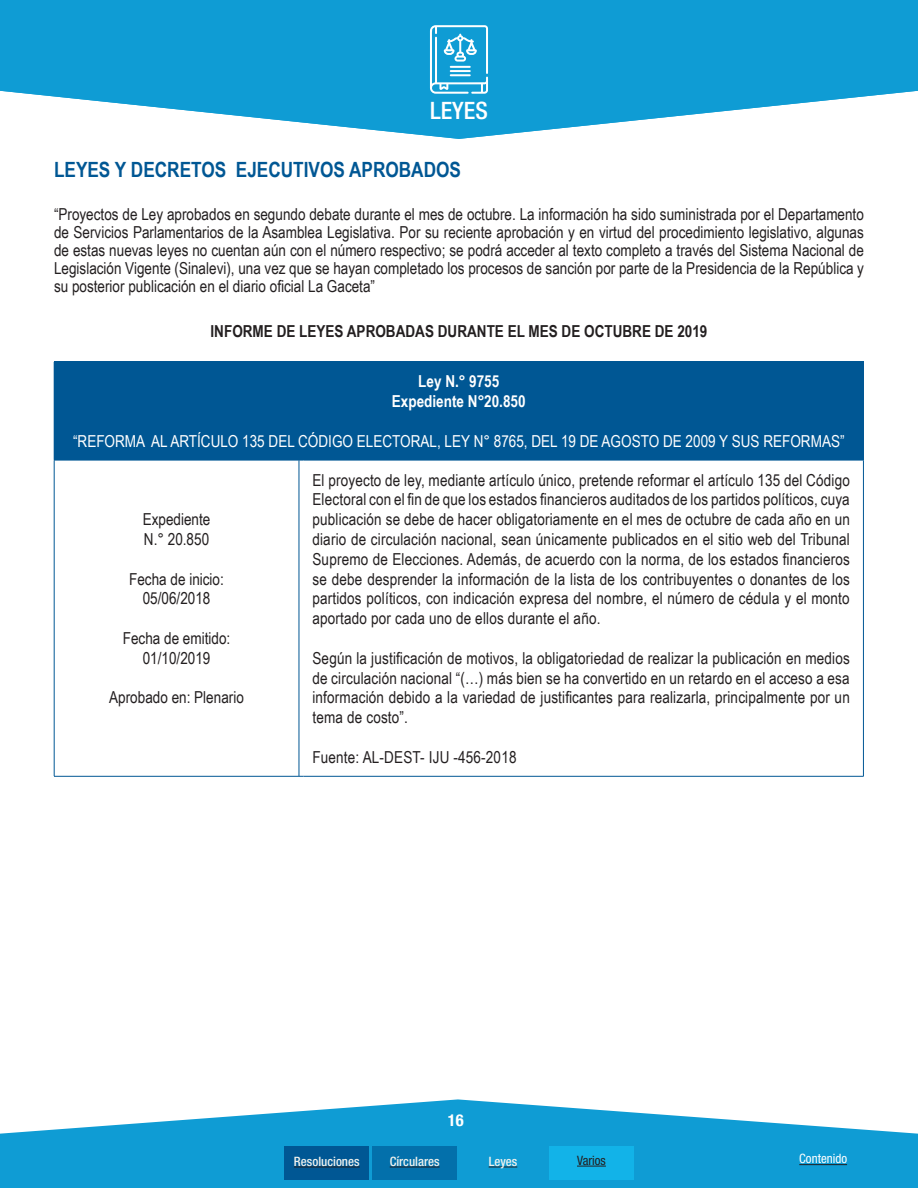
<style>
.page{position:relative;width:918px;height:1188px;background:#fff}
.page>*{position:absolute;margin:0;border:0;box-sizing:border-box;transform-origin:0 0}
.t1{font:500 condensed 24px "Helvetica Neue";color:#fff}
.TITULO{font:700 21px "Arial Narrow";color:#005794}
.TEXTO_NORMAL{font:16.5px/19.8px "Arial Narrow";color:#231f20;text-align:justify}
.TEXTO_NORMAL-2{font:16.5px "Arial Narrow";color:#fff}
.TEXTO_TAB{font:700 16.5px "Arial Narrow";color:#231f20}
.TEXTO_TAB-2{font:700 16.5px "Arial Narrow";color:#fff}
.t2{font:700 condensed 16.5px "Helvetica Neue";color:#fff}
.t3{font:500 condensed 12.9px "Helvetica Neue";color:#f2f2ed}
.t4{font:condensed 12.9px "Helvetica Neue";color:#fff}
.t5{font:condensed 12.9px "Helvetica Neue";color:#231f20}
</style>
<div class="page">
<svg style="left:0;top:1099px;width:918px;height:89px;fill:#0f9cd4"></svg>
<div style="left:284px;top:1146px;width:85px;height:34px;background:#005794"></div>
<div style="left:372px;top:1146px;width:85px;height:34px;background:#0370ab"></div>
<div style="left:461px;top:1146px;width:85px;height:34px;background:#0f9cd4"></div>
<div style="left:549px;top:1146px;width:85px;height:34px;background:#12b3e8"></div>
<hr style="left:799px;top:1164px;width:48px;height:1px;background:#231f20">
<hr style="left:294px;top:1167px;width:66px;height:1px;background:#231f20">
<hr style="left:390px;top:1167px;width:50px;height:1px;background:#231f20">
<svg style="left:489px;top:1167px;width:28px;height:1px"></svg>
<svg style="left:577px;top:1166px;width:29px;height:1px"></svg>
<svg style="left:0;top:0;width:918px;height:139px;fill:#0f9cd4"></svg>
<svg style="left:430px;top:25px;width:58px;height:69px"></svg>
<div style="left:54px;top:362px;width:809px;height:98px;background:#005794"></div>
<hr style="left:54px;top:361px;width:245px;height:1px;background:#005794">
<hr style="left:303px;top:361px;width:561px;height:1px;background:#005794">
<hr style="left:863px;top:362px;width:1px;height:98px;background:#005794">
<hr style="left:54px;top:460px;width:245px;height:1px;background:#005794">
<hr style="left:54px;top:460px;width:1px;height:316px;background:#005794">
<hr style="left:299px;top:460px;width:1px;height:316px;background:#005794">
<hr style="left:303px;top:460px;width:561px;height:1px;background:#005794">
<hr style="left:863px;top:460px;width:1px;height:316px;background:#005794">
<hr style="left:54px;top:776px;width:245px;height:1px;background:#005794">
<hr style="left:303px;top:776px;width:561px;height:1px;background:#005794">
<p class="t1" style="left:430px;top:96px;width:59px">LEYES</p>
<p class="TITULO" style="left:54px;top:154px;width:409px">LEYES Y DECRETOS EJECUTIVOS APROBADOS</p>
<p class="TEXTO_NORMAL" style="left:54px;top:205px;width:812px;line-height:18px">“Proyectos de Ley aprobados en segundo debate durante el mes de octubre. La información ha sido suministrada por el Departamento de Servicios Parlamentarios de la Asamblea Legislativa. Por su reciente aprobación y en virtud del procedimiento legislativo, algunas de estas nuevas leyes no cuentan aún con el número respectivo; se podrá acceder al texto completo a través del Sistema Nacional de Legislación Vigente (Sinalevi), una vez que se hayan completado los procesos de sanción por parte de la Presidencia de la República y su posterior publicación en el diario oficial La Gaceta”</p>
<p class="TEXTO_TAB" style="left:211px;top:319px;width:498px">INFORME DE LEYES APROBADAS DURANTE EL MES DE OCTUBRE DE 2019</p>
<p class="TEXTO_TAB-2" style="left:418px;top:369px;width:83px">Ley N.° 9755</p>
<p class="TEXTO_TAB-2" style="left:392px;top:389px;width:135px">Expediente N°20.850</p>
<p class="TEXTO_NORMAL-2" style="left:73px;top:429px;width:773px">“REFORMA AL ARTÍCULO 135 DEL CÓDIGO ELECTORAL, LEY N° 8765, DEL 19 DE AGOSTO DE 2009 Y SUS REFORMAS”</p>
<p class="TEXTO_NORMAL" style="left:143px;top:509px;width:69px">Expediente</p>
<p class="TEXTO_NORMAL" style="left:144px;top:529px;width:67px">N.° 20.850</p>
<p class="TEXTO_NORMAL" style="left:129px;top:568px;width:96px">Fecha de inicio:</p>
<p class="TEXTO_NORMAL" style="left:143px;top:588px;width:69px">05/06/2018</p>
<p class="TEXTO_NORMAL" style="left:123px;top:628px;width:109px">Fecha de emitido:</p>
<p class="TEXTO_NORMAL" style="left:143px;top:647px;width:69px">01/10/2019</p>
<p class="TEXTO_NORMAL" style="left:109px;top:687px;width:136px">Aprobado en: Plenario</p>
<p class="TEXTO_NORMAL" style="left:312px;top:469px;width:539px">El proyecto de ley, mediante artículo único, pretende reformar el artículo 135 del Código Electoral con el fin de que los estados financieros auditados de los partidos políticos, cuya publicación se debe de hacer obligatoriamente en el mes de octubre de cada año en un diario de circulación nacional, sean únicamente publicados en el sitio web del Tribunal Supremo de Elecciones. Además, de acuerdo con la norma, de los estados financieros se debe desprender la información de la lista de los contribuyentes o donantes de los partidos políticos, con indicación expresa del nombre, el número de cédula y el monto aportado por cada uno de ellos durante el año.</p>
<p class="TEXTO_NORMAL" style="left:312px;top:647px;width:539px">Según la justificación de motivos, la obligatoriedad de realizar la publicación en medios de circulación nacional “(…) más bien se ha convertido en un retardo en el acceso a esa información debido a la variedad de justificantes para realizarla, principalmente por un tema de costo”.</p>
<p class="TEXTO_NORMAL" style="left:312px;top:746px;width:206px">Fuente: AL-DEST- IJU -456-2018</p>
<p class="t2" style="left:448px;top:1107px;width:17px">16</p>
<p class="t3" style="left:294px;top:1153px;width:67px">Resoluciones</p>
<p class="t3" style="left:390px;top:1153px;width:51px">Círculares</p>
<p class="t3" style="left:489px;top:1153px;width:30px">Leyes</p>
<p class="t5" style="left:577px;top:1153px;width:30px">Varios</p>
<p class="t4" style="left:799px;top:1151px;width:49px">Contenido</p>
</div>
